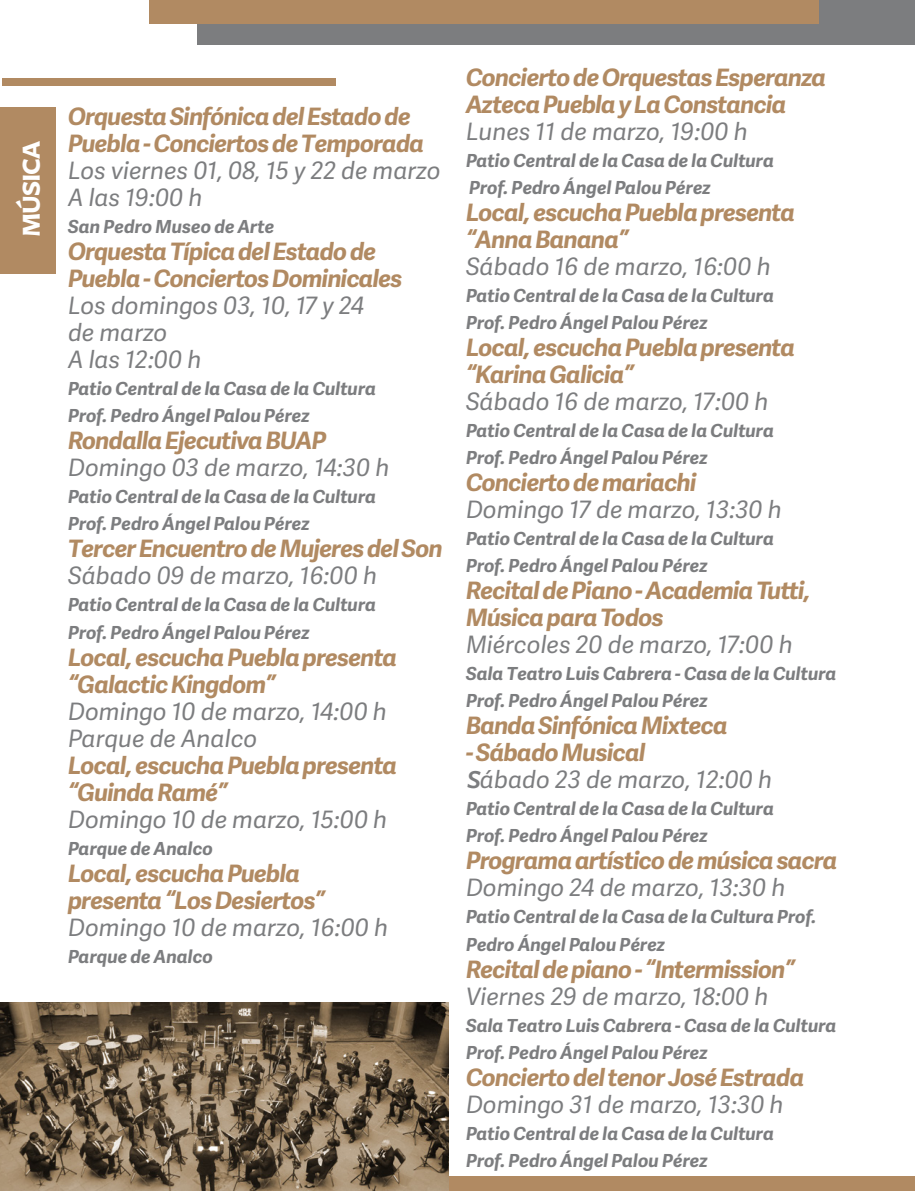
<style>
.page{position:relative;width:915px;height:1191px;background:#fff}
.page>*{position:absolute;margin:0;border:0;box-sizing:border-box;transform-origin:0 0}
.SUBS_T2{font:italic 700 24px/27px "Adelle Sans";letter-spacing:-.03em;color:#b18a62}
.SUBS_T2-2{font:italic 24px/27px "Adelle Sans";color:#7c7d7f}
.TITULOS_1{font:900 24px "Heroica";letter-spacing:-.05em;color:#fff}
.SUBS_T2-3{font:italic 700 18px/27px "Adelle Sans";color:#7c7d7f}
.s1{font-weight:700;color:#b18a62}
.s2{font-family:"Heroica";font-weight:700}
</style>
<div class="page">
<div style="left:0;top:1176px;width:914px;height:15px;background:#b18a62"></div>
<hr style="left:914px;top:1152px;width:1px;height:39px;background:#e96d0c">
<img style="left:0;top:1003px;width:449px;height:188px">
<div style="left:0;top:107px;width:55px;height:167px;background:#b18a62"></div>
<div style="left:2px;top:78px;width:334px;height:8px;background:#b18a62"></div>
<div style="left:197px;top:0;width:717px;height:45px;background:#7c7d7f"></div>
<div style="left:148px;top:0;width:670px;height:23px;background:#b18a62"></div>
<p class="TITULOS_1" style="left:16px;top:237px;width:97px;rotate:-90deg">MÚSICA</p>
<p class="SUBS_T2" style="left:68px;top:103px;width:357px">Orquesta Sinfónica del Estado de<br>Puebla - Conciertos de Temporada</p>
<p class="SUBS_T2-2" style="left:68px;top:156px;width:374px">Los viernes 01, 08, 15 y 22 de marzo</p>
<p class="SUBS_T2-2" style="left:68px;top:183px;width:136px">A las 19:00 h</p>
<p class="SUBS_T2-3" style="left:68px;top:213px;width:208px">San Pedro Museo de Arte</p>
<p class="SUBS_T2" style="left:68px;top:238px;width:336px">Orquesta Típica del Estado de<br>Puebla - Conciertos Dominicales</p>
<p class="SUBS_T2-2" style="left:68px;top:291px;width:297px">Los domingos 03, 10, 17 y 24</p>
<p class="SUBS_T2-2" style="left:68px;top:318px;width:101px">de marzo</p>
<p class="SUBS_T2-2" style="left:68px;top:345px;width:135px">A las 12:00 h</p>
<p class="SUBS_T2-3" style="left:68px;top:375px;width:309px">Patio Central de la Casa de la Cultura</p>
<p class="SUBS_T2-3" style="left:68px;top:402px;width:243px">Prof. Pedro Ángel Palou Pérez</p>
<p class="SUBS_T2" style="left:68px;top:427px;width:260px">Rondalla Ejecutiva BUAP</p>
<p class="SUBS_T2-2" style="left:68px;top:453px;width:322px">Domingo 03 de marzo, 14:30 h</p>
<p class="SUBS_T2-3" style="left:68px;top:483px;width:309px">Patio Central de la Casa de la Cultura</p>
<p class="SUBS_T2-3" style="left:68px;top:510px;width:243px">Prof. Pedro Ángel Palou Pérez</p>
<p class="SUBS_T2" style="left:68px;top:535px;width:376px">Tercer Encuentro de Mujeres del Son</p>
<p class="SUBS_T2-2" style="left:68px;top:561px;width:310px">Sábado 09 de marzo, 16:00 h</p>
<p class="SUBS_T2-3" style="left:68px;top:591px;width:309px">Patio Central de la Casa de la Cultura</p>
<p class="SUBS_T2-3" style="left:68px;top:618px;width:243px">Prof. Pedro Ángel Palou Pérez</p>
<p class="SUBS_T2" style="left:68px;top:643px;width:330px">Local, escucha Puebla presenta “Galactic Kingdom”</p>
<p class="SUBS_T2-2" style="left:68px;top:696px;width:320px">Domingo 10 de marzo, 14:00 h</p>
<p class="SUBS_T2-2" style="left:68px;top:723px;width:191px">Parque de Analco</p>
<p class="SUBS_T2" style="left:68px;top:751px;width:330px">Local, escucha Puebla presenta “Guinda Ramé”</p>
<p class="SUBS_T2-2" style="left:68px;top:804px;width:320px">Domingo 10 de marzo, 15:00 h</p>
<p class="SUBS_T2-3" style="left:68px;top:834px;width:146px">Parque de Analco</p>
<p class="SUBS_T2" style="left:68px;top:859px;width:233px">Local, escucha Puebla</p>
<p class="SUBS_T2-2" style="left:68px;top:885px;width:321px"><span class="s1">presenta “Los Desiertos”<br></span>Domingo 10 de marzo, 16:00 h</p>
<p class="SUBS_T2-3" style="left:68px;top:942px;width:146px">Parque de Analco</p>
<p class="SUBS_T2" style="left:466px;top:63px;width:361px">Concierto de Orquestas Esperanza<br>Azteca Puebla y La Constancia</p>
<p class="SUBS_T2-2" style="left:466px;top:117px;width:283px">Lunes 11 de marzo, 19:00 h</p>
<p class="SUBS_T2-3" style="left:466px;top:147px;width:309px">Patio Central de la Casa de la Cultura</p>
<p class="SUBS_T2-3" style="left:469px;top:174px;width:243px">Prof. Pedro Ángel Palou Pérez</p>
<p class="SUBS_T2" style="left:466px;top:198px;width:330px">Local, escucha Puebla presenta “Anna Banana”</p>
<p class="SUBS_T2-2" style="left:466px;top:252px;width:306px">Sábado 16 de marzo, 16:00 h</p>
<p class="SUBS_T2-3" style="left:466px;top:282px;width:309px">Patio Central de la Casa de la Cultura</p>
<p class="SUBS_T2-3" style="left:466px;top:309px;width:243px">Prof. Pedro Ángel Palou Pérez</p>
<p class="SUBS_T2" style="left:466px;top:333px;width:330px">Local, escucha Puebla presenta “Karina Galicia”</p>
<p class="SUBS_T2-2" style="left:466px;top:387px;width:304px">Sábado 16 de marzo, 17:00 h</p>
<p class="SUBS_T2-3" style="left:466px;top:417px;width:309px">Patio Central de la Casa de la Cultura</p>
<p class="SUBS_T2-3" style="left:466px;top:444px;width:243px">Prof. Pedro Ángel Palou Pérez</p>
<p class="SUBS_T2" style="left:466px;top:468px;width:232px">Concierto de mariachi</p>
<p class="SUBS_T2-2" style="left:466px;top:495px;width:317px">Domingo 17 de marzo, 13:30 h</p>
<p class="SUBS_T2-3" style="left:466px;top:525px;width:309px">Patio Central de la Casa de la Cultura</p>
<p class="SUBS_T2-3" style="left:466px;top:552px;width:243px">Prof. Pedro Ángel Palou Pérez</p>
<p class="SUBS_T2" style="left:466px;top:576px;width:346px">Recital de Piano - Academia Tutti,<br>Música para Todos</p>
<p class="SUBS_T2-2" style="left:466px;top:630px;width:328px">Miércoles 20 de marzo, 17:00 h</p>
<p class="SUBS_T2-3" style="left:466px;top:660px;width:372px">Sala Teatro Luis Cabrera - Casa de la Cultura<br>Prof. Pedro Ángel Palou Pérez</p>
<p class="SUBS_T2" style="left:466px;top:711px;width:263px">Banda Sinfónica Mixteca</p>
<p class="SUBS_T2" style="left:466px;top:738px;width:181px">- Sábado Musical</p>
<p class="SUBS_T2-2" style="left:466px;top:765px;width:307px"><span class="s2">S</span>ábado 23 de marzo, 12:00 h</p>
<p class="SUBS_T2-3" style="left:466px;top:795px;width:309px">Patio Central de la Casa de la Cultura</p>
<p class="SUBS_T2-3" style="left:466px;top:822px;width:243px">Prof. Pedro Ángel Palou Pérez</p>
<p class="SUBS_T2" style="left:466px;top:846px;width:373px">Programa artístico de música sacra</p>
<p class="SUBS_T2-2" style="left:466px;top:873px;width:321px">Domingo 24 de marzo, 13:30 h</p>
<p class="SUBS_T2-3" style="left:466px;top:903px;width:352px">Patio Central de la Casa de la Cultura Prof.<br>Pedro Ángel Palou Pérez</p>
<p class="SUBS_T2" style="left:466px;top:954px;width:330px">Recital de piano - “Intermission”</p>
<p class="SUBS_T2-2" style="left:466px;top:981px;width:304px">Viernes 29 de marzo, 18:00 h</p>
<p class="SUBS_T2-3" style="left:466px;top:1011px;width:372px">Sala Teatro Luis Cabrera - Casa de la Cultura<br>Prof. Pedro Ángel Palou Pérez</p>
<p class="SUBS_T2" style="left:466px;top:1062px;width:340px">Concierto del tenor José Estrada</p>
<p class="SUBS_T2-2" style="left:466px;top:1089px;width:319px">Domingo 31 de marzo, 13:30 h</p>
<p class="SUBS_T2-3" style="left:466px;top:1119px;width:309px">Patio Central de la Casa de la Cultura</p>
<p class="SUBS_T2-3" style="left:466px;top:1146px;width:243px">Prof. Pedro Ángel Palou Pérez</p>
</div>
